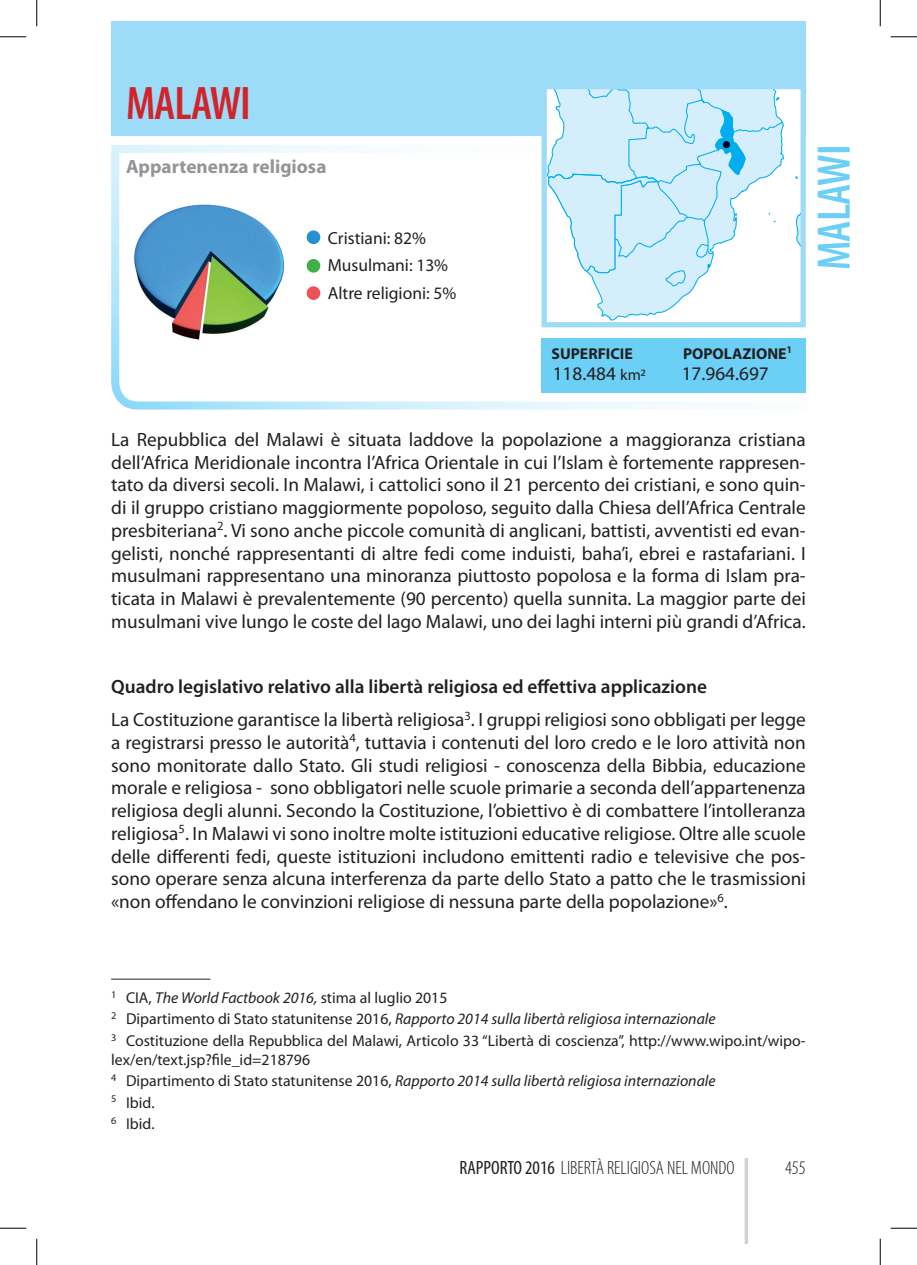
<style>
.page{position:relative;width:917px;height:1265px;background:#fff}
.page>*{position:absolute;margin:0;border:0;box-sizing:border-box;transform-origin:0 0}
.t1{font:600 condensed 47.25px "Myriad Pro";letter-spacing:-.02em;color:#6bcff6}
.t2{font:600 condensed 47.25px "Myriad Pro";letter-spacing:-.02em;color:#d1232a}
.t3{font:19.25px/22.8px "Myriad Pro";color:#231f20;text-align:justify}
.t4{font:300 condensed 19.25px "Myriad Pro";color:#231f20}
.t5{font:700 19.25px "Myriad Pro";color:#939598}
.t6{font:17.5px/27.7px "Myriad Pro";color:#231f20}
.t7{font:15.75px/21.3px "Myriad Pro";color:#231f20}
.t8{font:700 15.75px "Myriad Pro";color:#231f20}
.s1{font-size:15.75px}
.s2{font-weight:600}
.s3{font-style:italic}
.s4{font-weight:400}
</style>
<div class="page">
<svg style="left:744px;top:1158px;width:4px;height:84px"></svg>
<div style="left:111px;top:22px;width:695px;height:114px;background:#9cdcf8"></div>
<svg style="left:547px;top:90px;width:253px;height:53px"></svg>
<div style="left:541px;top:84px;width:265px;height:243px;border:5px solid #9cdcf8"></div>
<svg style="left:111px;top:143px;width:695px;height:267px"></svg>
<div style="left:541px;top:338px;width:265px;height:54px;background:#6bcff6"></div>
<div style="left:307px;top:230px;width:13px;height:14px;background:#2491d0;border-radius:50%"></div>
<div style="left:307px;top:259px;width:13px;height:13px;background:#40ae49;border-radius:50%"></div>
<div style="left:307px;top:286px;width:13px;height:14px;background:#ef505a;border-radius:50%"></div>
<hr style="left:111px;top:978px;width:99px;height:1px;background:#231f20">
<svg style="left:0;top:36px;width:26px;height:1px"></svg>
<svg style="left:891px;top:36px;width:26px;height:1px"></svg>
<svg style="left:0;top:1227px;width:26px;height:1px"></svg>
<svg style="left:891px;top:1227px;width:26px;height:1px"></svg>
<svg style="left:36px;top:0;width:1px;height:26px"></svg>
<svg style="left:36px;top:1238px;width:1px;height:26px"></svg>
<svg style="left:880px;top:0;width:1px;height:26px"></svg>
<svg style="left:880px;top:1238px;width:1px;height:26px"></svg>
<h1 class="t2" style="left:126px;top:78px;width:126px">MALAWI</h1>
<p class="t5" style="left:126px;top:155px;width:202px">Appartenenza religiosa</p>
<p class="t6" style="left:328px;top:224px;width:130px">Cristiani: 82%<br>Musulmani: 13%<br>Altre religioni: 5%</p>
<h1 class="t1" style="left:808px;top:270px;width:126px;rotate:-90deg">MALAWI</h1>
<p class="t8" style="left:551px;top:344px;width:83px">SUPERFICIE</p>
<p class="t8" style="left:683px;top:344px;width:111px">POPOLAZIONE<sup>1</sup></p>
<p class="t3" style="left:553px;top:363px;width:94px">118.484 <span class="s1">km2</span></p>
<p class="t3" style="left:682px;top:363px;width:88px">17.964.697</p>
<p class="t3" style="left:111px;top:428px;width:696px">La Repubblica del Malawi è situata laddove la popolazione a maggioranza cristiana dell’Africa Meridionale incontra l’Africa Orientale in cui l’Islam è fortemente rappresen&shy;tato da diversi secoli. In Malawi, i cattolici sono il 21 percento dei cristiani, e sono quin&shy;di il gruppo cristiano maggiormente popoloso, seguito dalla Chiesa dell’Africa Centrale presbiteriana<sup>2</sup>. Vi sono anche piccole comunità di anglicani, battisti, avventisti ed evan&shy;gelisti, nonché rappresentanti di altre fedi come induisti, baha’i, ebrei e rastafariani. I musulmani rappresentano una minoranza piuttosto popolosa e la forma di Islam pra&shy;ticata in Malawi è prevalentemente (90 percento) quella sunnita. La maggior parte dei musulmani vive lungo le coste del lago Malawi, uno dei laghi interni più grandi d’Africa.</p>
<p class="t3" style="left:111px;top:670px;width:696px;line-height:32.7px"><span class="s2">Quadro legislativo relativo alla libertà religiosa ed effettiva applicazione<br></span>La Costituzione garantisce la libertà religiosa<sup>3</sup>. I gruppi religiosi sono obbligati per legge</p>
<p class="t3" style="left:111px;top:731px;width:696px">a registrarsi presso le autorità<sup>4</sup>, tuttavia i contenuti del loro credo e le loro attività non sono monitorate dallo Stato. Gli studi religiosi - conoscenza della Bibbia, educazione morale e religiosa - sono obbligatori nelle scuole primarie a seconda dell’appartenenza religiosa degli alunni. Secondo la Costituzione, l’obiettivo è di combattere l’intolleranza religiosa<sup>5</sup>. In Malawi vi sono inoltre molte istituzioni educative religiose. Oltre alle scuole delle differenti fedi, queste istituzioni includono emittenti radio e televisive che pos&shy;sono operare senza alcuna interferenza da parte dello Stato a patto che le trasmissioni «non offendano le convinzioni religiose di nessuna parte della popolazione»<sup>6</sup>.</p>
<p class="t7" style="left:111px;top:987px;width:696px"><sup>1</sup> CIA, <span class="s3">The World Factbook 2016,</span> stima al luglio 2015<br><sup>2</sup> Dipartimento di Stato statunitense 2016, <span class="s3">Rapporto 2014 sulla libertà religiosa internazionale<br></span><sup>3</sup> Costituzione della Repubblica del Malawi, Articolo 33 “Libertà di coscienza”, http://www.wipo.int/wipo-</p>
<p class="t7" style="left:111px;top:1048px;width:606px">lex/en/text.jsp?file_id=218796<br><sup>4</sup> Dipartimento di Stato statunitense 2016, <span class="s3">Rapporto 2014 sulla libertà religiosa internazionale </span><sup>5</sup> Ibid.<br><sup>6</sup> Ibid.</p>
<p class="t4" style="left:459px;top:1157px;width:277px"><span class="s4">RAPPORTO 2016</span> LIBERTÀ RELIGIOSA NEL MONDO</p>
<p class="t4" style="left:785px;top:1157px;width:22px">455</p>
</div>
